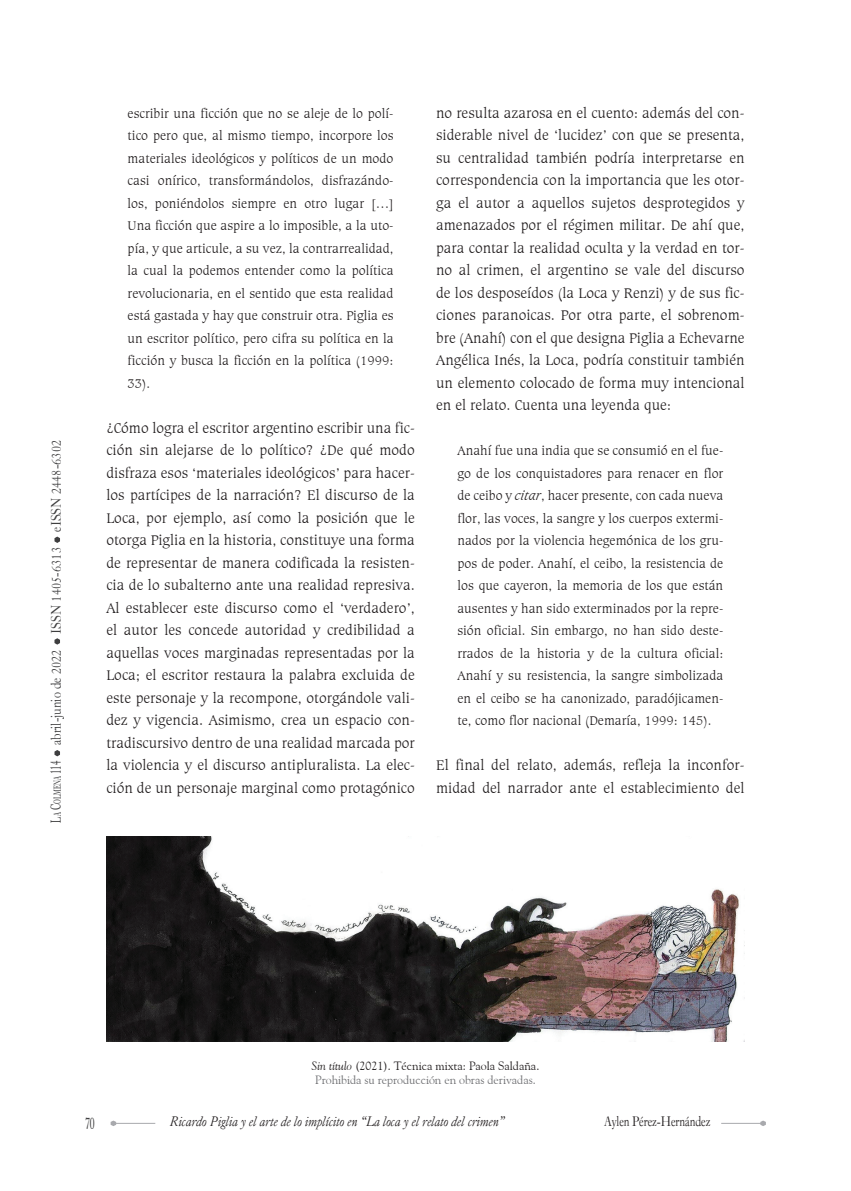
<style>
.page{position:relative;width:851px;height:1191px;background:#fff}
.page>*{position:absolute;margin:0;border:0;box-sizing:border-box;transform-origin:0 0}
.t1{font:16.5px "Dutch 766 BT Roman A";color:#3e3e3f;scale:.6 1}
.Inicio_cuerpo_de_tex{font:300 15px/22.5px "Caxton BT";color:#231f20;text-align:justify}
.t2{font:italic 15px "Caslon Old Face BT";color:#231f20;scale:.9 1}
.t3{font:15px "Caslon Old Face BT";color:#3e3e3f;scale:.9 1}
.t4{font:15px "Caslon Old Face BT";letter-spacing:-.01em;color:#231f20;scale:.8 1}
.BANDO{font:300 13.5px/22.5px "Caxton BT";color:#231f20;text-align:justify}
.FICHA_TÉCNICA{font:12px "Goudy Old Style BT";color:#231f20}
.FICHA_TÉCNICA-2{font:12px "Goudy Old Style BT";color:#6f7073}
.s1{font-family:"Dutch 766 BT Roman A"}
.s2{font-family:"Dutch 766 BT Roman A";font-size:10.5px}
.s3{font-style:italic}
</style>
<div class="page">
<svg style="left:759px;top:1120px;width:7px;height:6px"></svg>
<hr style="left:721px;top:1123px;width:42px;height:1px;background:#a8a9ad">
<svg style="left:110px;top:1120px;width:7px;height:6px"></svg>
<hr style="left:113px;top:1123px;width:42px;height:1px;background:#a8a9ad">
<svg style="left:54px;top:536px;width:6px;height:7px"></svg>
<svg style="left:54px;top:638px;width:6px;height:7px"></svg>
<svg style="left:54px;top:750px;width:6px;height:7px"></svg>
<img style="left:106px;top:836px;width:634px;height:205px">
<p class="t3" style="left:47px;top:822px;width:427px;rotate:-90deg"><span class="s1">L</span><span class="s2">a</span> <span class="s1">C</span><span class="s2">olmena</span> <span class="s1">114</span> abril-junio de 2022 ISSN 1405-6313 eISSN 2448-6302</p>
<p class="BANDO" style="left:128px;top:102px;width:267px">escribir una ficción que no se aleje de lo polí&shy;tico pero que, al mismo tiempo, incorpore los materiales ideológicos y políticos de un modo casi onírico, transformándolos, disfrazándo&shy;los, poniéndolos siempre en otro lugar […] Una ficción que aspire a lo imposible, a la uto&shy;pía, y que articule, a su vez, la contrarrealidad, la cual la podemos entender como la política revolucionaria, en el sentido que esta realidad está gastada y hay que construir otra. Piglia es un escritor político, pero cifra su política en la ficción y busca la ficción en la política (1999:<br>33).</p>
<p class="Inicio_cuerpo_de_tex" style="left:106px;top:416px;width:310px">¿Cómo logra el escritor argentino escribir una fic&shy;ción sin alejarse de lo político? ¿De qué modo disfraza esos ‘materiales ideológicos’ para hacer&shy;los partícipes de la narración? El discurso de la Loca, por ejemplo, así como la posición que le otorga Piglia en la historia, constituye una forma de representar de manera codificada la resisten&shy;cia de lo subalterno ante una realidad represiva.<br>Al establecer este discurso como el ‘verdadero’, el autor les concede autoridad y credibilidad a aquellas voces marginadas representadas por la Loca; el escritor restaura la palabra excluida de este personaje y la recompone, otorgándole vali&shy;dez y vigencia. Asimismo, crea un espacio con&shy;tradiscursivo dentro de una realidad marcada por la violencia y el discurso antipluralista. La elec&shy;ción de un personaje marginal como protagónico</p>
<p class="Inicio_cuerpo_de_tex" style="left:436px;top:101px;width:310px">no resulta azarosa en el cuento: además del con&shy;siderable nivel de ‘lucidez’ con que se presenta, su centralidad también podría interpretarse en correspondencia con la importancia que les otor&shy;ga el autor a aquellos sujetos desprotegidos y amenazados por el régimen militar. De ahí que, para contar la realidad oculta y la verdad en tor&shy;no al crimen, el argentino se vale del discurso de los desposeídos (la Loca y Renzi) y de sus fic&shy;ciones paranoicas. Por otra parte, el sobrenom&shy;bre (Anahí) con el que designa Piglia a Echevarne Angélica Inés, la Loca, podría constituir también un elemento colocado de forma muy intencional en el relato. Cuenta una leyenda que:</p>
<p class="BANDO" style="left:457px;top:439px;width:267px">Anahí fue una india que se consumió en el fue&shy;go de los conquistadores para renacer en flor de ceibo y <span class="s3">citar</span>, hacer presente, con cada nueva flor, las voces, la sangre y los cuerpos extermi&shy;nados por la violencia hegemónica de los gru&shy;pos de poder. Anahí, el ceibo, la resistencia de los que cayeron, la memoria de los que están ausentes y han sido exterminados por la repre&shy;sión oficial. Sin embargo, no han sido deste&shy;rrados de la historia y de la cultura oficial:<br>Anahí y su resistencia, la sangre simbolizada en el ceibo se ha canonizado, paradójicamen&shy;te, como flor nacional (Demaría, 1999: 145).</p>
<p class="Inicio_cuerpo_de_tex" style="left:436px;top:754px;width:310px">El final del relato, además, refleja la inconfor&shy;midad del narrador ante el establecimiento del</p>
<p class="FICHA_TÉCNICA" style="left:311px;top:1058px;width:229px"><span class="s3">Sin título</span> (2021). Técnica mixta: Paola Saldaña.</p>
<p class="FICHA_TÉCNICA-2" style="left:315px;top:1072px;width:222px">Prohibida su reproducción en obras derivadas.</p>
<p class="t1" style="left:85px;top:1113px;width:18px">70</p>
<p class="t2" style="left:170px;top:1113px;width:373px">Ricardo Piglia y el arte de lo implícito en “La loca y el relato del crimen”</p>
<p class="t4" style="left:604px;top:1112px;width:135px">Aylen Pérez-Hernández</p>
</div>
